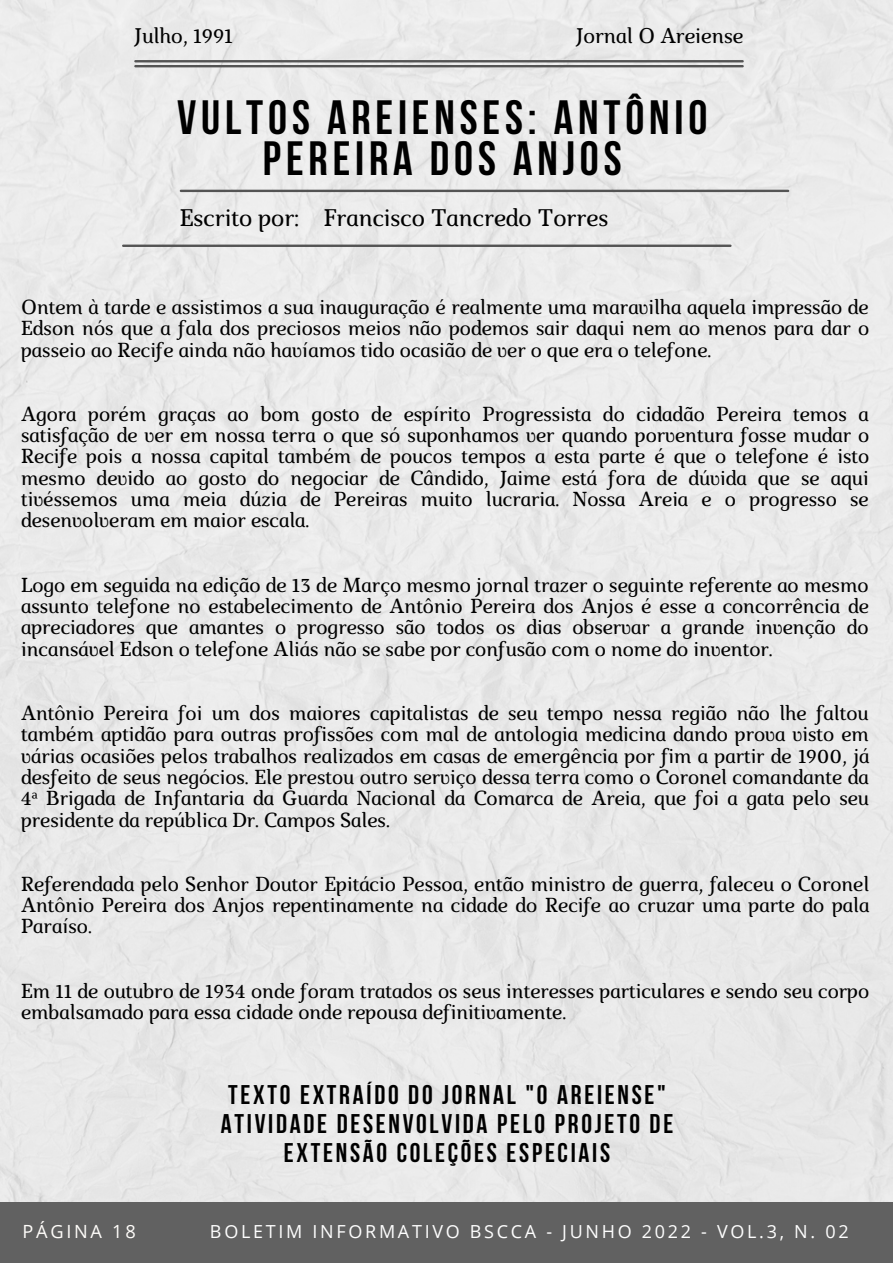
<style>
.page{position:relative;width:893px;height:1264px;background:#fff}
.page>*{position:absolute;margin:0;border:0;box-sizing:border-box;transform-origin:0 0}
.t1{font:700 47.85px/40.8px "Bebas Neue";letter-spacing:.1em;color:#000;text-align:center}
.t2{font:700 26.85px/29.2px "Bebas Neue";letter-spacing:.1em;color:#000;text-align:center}
.t3{font:italic 24px "Marta";color:#000}
.t4{font:italic 21.15px "Marta";color:#000}
.t5{font:italic 20.25px/21.3px "Marta";color:#000;text-align:justify}
.t6{font:18.15px "Open Sans";letter-spacing:.15em;color:#fffdfa}
.t7{font:18px "Open Sans";letter-spacing:.15em;color:#fefefe}
</style>
<div class="page">
<div style="left:0;top:0;width:892px;height:1202px;background:#eaeaea"></div>
<hr style="left:135px;top:65px;width:607px;height:2px;background:#545454">
<hr style="left:181px;top:190px;width:607px;height:2px;background:#545454">
<hr style="left:135px;top:60px;width:607px;height:2px;background:#545454">
<hr style="left:123px;top:244px;width:607px;height:3px;background:#545454">
<div style="left:0;top:1202px;width:892px;height:60px;background:#616161"></div>
<p class="t4" style="left:134px;top:27px;width:100px">Julho, 1991</p>
<p class="t4" style="left:575px;top:27px;width:169px">Jornal O Areiense</p>
<h1 class="t1" style="left:177px;top:102px;width:532px">VULTOS AREIENSES: ANTÔNIO<br>PEREIRA DOS ANJOS</h1>
<p class="t3" style="left:180px;top:208px;width:430px">Escrito por: Francisco Tancredo Torres</p>
<p class="t5" style="left:21px;top:298px;width:849px">Ontem à tarde e assistimos a sua inauguração é realmente uma maravilha aquela impressão de Edson nós que a fala dos preciosos meios não podemos sair daqui nem ao menos para dar o passeio ao Recife ainda não havíamos tido ocasião de ver o que era o telefone.</p>
<p class="t5" style="left:21px;top:405px;width:849px">Agora porém graças ao bom gosto de espírito Progressista do cidadão Pereira temos a satisfação de ver em nossa terra o que só suponhamos ver quando porventura fosse mudar o Recife pois a nossa capital também de poucos tempos a esta parte é que o telefone é isto mesmo devido ao gosto do negociar de Cândido, Jaime está fora de dúvida que se aqui tivéssemos uma meia dúzia de Pereiras muito lucraria. Nossa Areia e o progresso se desenvolveram em maior escala.</p>
<p class="t5" style="left:21px;top:576px;width:849px">Logo em seguida na edição de 13 de Março mesmo jornal trazer o seguinte referente ao mesmo assunto telefone no estabelecimento de Antônio Pereira dos Anjos é esse a concorrência de apreciadores que amantes o progresso são todos os dias observar a grande invenção do incansável Edson o telefone Aliás não se sabe por confusão com o nome do inventor.</p>
<p class="t5" style="left:21px;top:704px;width:849px">Antônio Pereira foi um dos maiores capitalistas de seu tempo nessa região não lhe faltou também aptidão para outras profissões com mal de antologia medicina dando prova visto em várias ocasiões pelos trabalhos realizados em casas de emergência por fim a partir de 1900, já desfeito de seus negócios. Ele prestou outro serviço dessa terra como o Coronel comandante da 4ª Brigada de Infantaria da Guarda Nacional da Comarca de Areia, que foi a gata pelo seu presidente da república Dr. Campos Sales.</p>
<p class="t5" style="left:21px;top:875px;width:849px">Referendada pelo Senhor Doutor Epitácio Pessoa, então ministro de guerra, faleceu o Coronel Antônio Pereira dos Anjos repentinamente na cidade do Recife ao cruzar uma parte do pala Paraíso.</p>
<p class="t5" style="left:21px;top:981px;width:849px">Em 11 de outubro de 1934 onde foram tratados os seus interesses particulares e sendo seu corpo embalsamado para essa cidade onde repousa definitivamente.</p>
<h2 class="t2" style="left:221px;top:1082px;width:454px">TEXTO EXTRAÍDO DO JORNAL "O AREIENSE"<br>ATIVIDADE DESENVOLVIDA PELO PROJETO DE<br>EXTENSÃO COLEÇÕES ESPECIAIS</h2>
<p class="t6" style="left:23px;top:1218px;width:115px">PÁGINA 18</p>
<p class="t7" style="left:210px;top:1219px;width:640px">BOLETIM INFORMATIVO BSCCA - JUNHO 2022 - VOL.3, N. 02</p>
</div>
